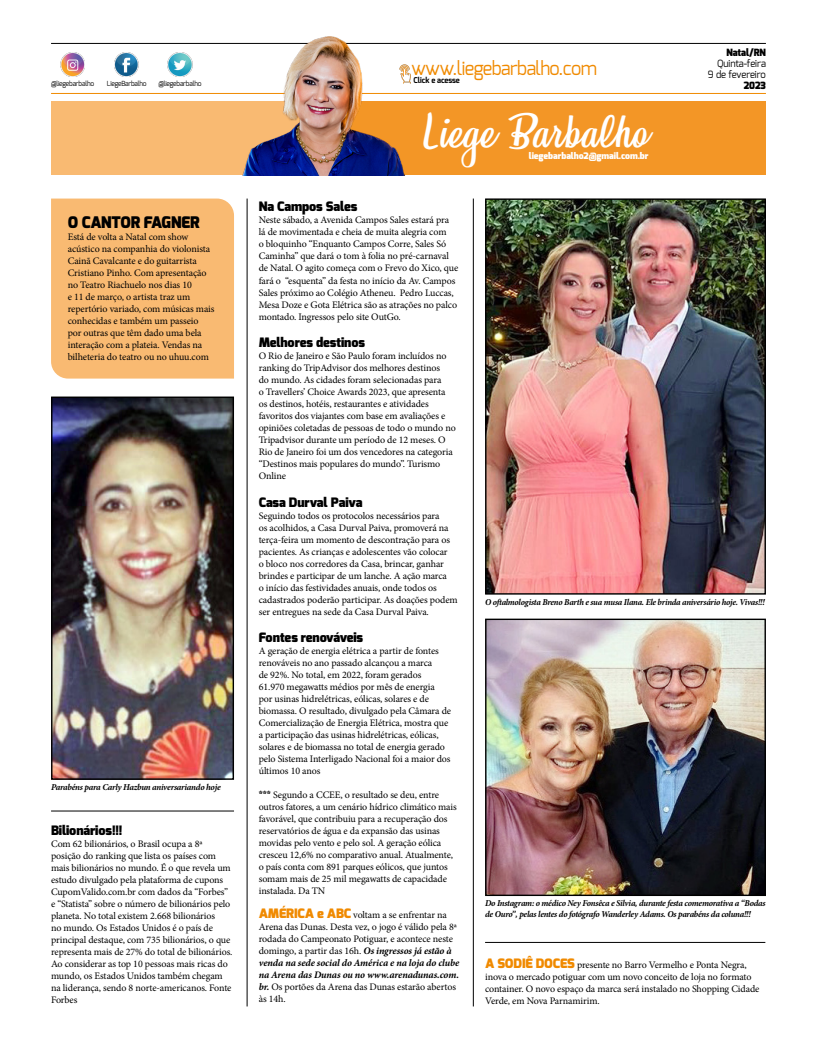
<style>
.page{position:relative;width:817px;height:1049px;background:#fff}
.page>*{position:absolute;margin:0;border:0;box-sizing:border-box;transform-origin:0 0}
.t1{font:41px "Honeymoon Personal Use";color:#fff}
.t2{font:19.1px "Exo";letter-spacing:-.03em;color:#f08a00;scale:.95 1}
.t3{font:900 16px "Exo";letter-spacing:-.01em;color:#000}
.t4{font:900 13px "Exo";letter-spacing:-.01em;color:#000}
.t5{font:10px/12px "Minion Pro";letter-spacing:-.01em;color:#000}
.t6{font:10px/11px "Exo";letter-spacing:-.01em;color:#000;text-align:right;scale:.95 1}
.t7{font:900 10px "Exo";letter-spacing:-.01em;color:#000;scale:.95 1}
.t8{font:italic 700 9px/10.8px "Minion Pro";letter-spacing:-.03em;color:#000}
.t9{font:italic 700 9px "Minion Pro";letter-spacing:-.03em;color:#000;scale:.96 1}
.t10{font:900 9px "Exo";letter-spacing:-.01em;color:#fff}
.t11{font:700 8px "Exo";letter-spacing:-.01em;color:#000;scale:.95 1}
.t12{font:7px "Exo";letter-spacing:-.03em;color:#000;scale:.95 1}
.s1{font-family:"Exo";font-weight:900}
.s2{font-family:"Exo";font-weight:900;font-size:13px;color:#f08a00}
.s3{font-weight:700;font-style:italic}
</style>
<div class="page">
<hr style="left:51px;top:43px;width:714px;height:1px;background:#000">
<hr style="left:51px;top:93px;width:714px;height:1px;background:#f08a00">
<img style="left:60px;top:52px;width:25px;height:24px">
<img style="left:114px;top:52px;width:25px;height:24px">
<img style="left:168px;top:52px;width:24px;height:24px">
<div style="left:51px;top:101px;width:595px;height:74px;background:#f9ba72"></div>
<div style="left:329px;top:101px;width:436px;height:74px;background:#f39626"></div>
<img style="left:217px;top:36px;width:209px;height:139px">
<img style="left:394px;top:63px;width:21px;height:21px">
<div style="left:51px;top:199px;width:183px;height:180px;background:#f9ba72"></div>
<hr style="left:247px;top:199px;width:1px;height:807px;background:#000">
<hr style="left:473px;top:199px;width:1px;height:807px;background:#000">
<hr style="left:51px;top:811px;width:183px;height:1px;background:#000">
<hr style="left:485px;top:942px;width:280px;height:1px;background:#000">
<img style="left:487px;top:200px;width:276px;height:393px">
<div style="left:485px;top:198px;width:280px;height:397px;border:1px solid #000"></div>
<img style="left:487px;top:621px;width:276px;height:273px">
<div style="left:485px;top:619px;width:280px;height:277px;border:1px solid #000"></div>
<img style="left:53px;top:398px;width:179px;height:380px">
<div style="left:51px;top:396px;width:183px;height:384px;border:1px solid #000"></div>
<p class="t12" style="left:51px;top:79px;width:47px">@liegebarbalho</p>
<p class="t12" style="left:107px;top:79px;width:43px">LiegeBarbalho</p>
<p class="t12" style="left:158px;top:79px;width:47px">@liegebarbalho</p>
<h3 class="t3" style="left:68px;top:212px;width:133px">O CANTOR FAGNER</h3>
<p class="t5" style="left:68px;top:231px;width:148px">Está de volta a Natal com show acústico na companhia do violonista Cainã Cavalcante e do guitarrista Cristiano Pinho. Com apresentação no Teatro Riachuelo nos dias 10<br>e 11 de março, o artista traz um repertório variado, com músicas mais conhecidas e também um passeio por outras que têm dado uma bela interação com a plateia. Vendas na bilheteria do teatro ou no uhuu.com</p>
<p class="t8" style="left:51px;top:781px;width:171px">Parabéns para Carly Hazbun aniversariando hoje</p>
<h3 class="t4" style="left:51px;top:821px;width:73px">Bilionários!!!</h3>
<p class="t5" style="left:51px;top:837px;width:183px">Com 62 bilionários, o Brasil ocupa a 8ª posição do ranking que lista os países com mais bilionários no mundo. É o que revela um estudo divulgado pela plataforma de cupons CupomValido.com.br com dados da “Forbes” e “Statista” sobre o número de bilionários pelo planeta. No total existem 2.668 bilionários<br>no mundo. Os Estados Unidos é o país de principal destaque, com 735 bilionários, o que representa mais de 27% do total de bilionários.<br>Ao considerar as top 10 pessoas mais ricas do mundo, os Estados Unidos também chegam na liderança, sendo 8 norte-americanos. Fonte Forbes</p>
<h2 class="t2" style="left:411px;top:56px;width:197px">www.liegebarbalho.com</h2>
<p class="t11" style="left:413px;top:75px;width:50px">Click e acesse</p>
<h1 class="t1" style="left:424px;top:108px;width:225px">Liege Barbalho</h1>
<p class="t10" style="left:529px;top:150px;width:121px">liegebarbalho2@gmail.com.br</p>
<p class="t7" style="left:726px;top:46px;width:43px">Natal/RN</p>
<p class="t6" style="left:707px;top:58px;width:63px">Quinta-feira<br>9 de fevereiro</p>
<p class="t7" style="left:743px;top:79px;width:25px">2023</p>
<h3 class="t4" style="left:259px;top:198px;width:100px">Na Campos Sales</h3>
<p class="t5" style="left:259px;top:214px;width:201px">Neste sábado, a Avenida Campos Sales estará pra lá de movimentada e cheia de muita alegria com<br>o bloquinho “Enquanto Campos Corre, Sales Só Caminha” que dará o tom à folia no pré-carnaval de Natal. O agito começa com o Frevo do Xico, que fará o “esquenta” da festa no início da Av. Campos Sales próximo ao Colégio Atheneu. Pedro Luccas, Mesa Doze e Gota Elétrica são as atrações no palco montado. Ingressos pelo site OutGo.</p>
<h3 class="t4" style="left:259px;top:334px;width:108px">Melhores destinos</h3>
<p class="t5" style="left:259px;top:350px;width:198px">O Rio de Janeiro e São Paulo foram incluídos no ranking do TripAdvisor dos melhores destinos<br>do mundo. As cidades foram selecionadas para<br>o Travellers’ Choice Awards 2023, que apresenta os destinos, hotéis, restaurantes e atividades favoritos dos viajantes com base em avaliações e opiniões coletadas de pessoas de todo o mundo no Tripadvisor durante um período de 12 meses. O Rio de Janeiro foi um dos vencedores na categoria “Destinos mais populares do mundo”. Turismo Online</p>
<h3 class="t4" style="left:259px;top:494px;width:105px">Casa Durval Paiva</h3>
<p class="t5" style="left:259px;top:510px;width:200px">Seguindo todos os protocolos necessários para<br>os acolhidos, a Casa Durval Paiva, promoverá na terça-feira um momento de descontração para os pacientes. As crianças e adolescentes vão colocar<br>o bloco nos corredores da Casa, brincar, ganhar brindes e participar de um lanche. A ação marca<br>o início das festividades anuais, onde todos os cadastrados poderão participar. As doações podem ser entregues na sede da Casa Durval Paiva.</p>
<h3 class="t4" style="left:259px;top:629px;width:106px">Fontes renováveis</h3>
<p class="t5" style="left:259px;top:645px;width:194px">A geração de energia elétrica a partir de fontes renováveis no ano passado alcançou a marca<br>de 92%. No total, em 2022, foram gerados<br>61.970 megawatts médios por mês de energia por usinas hidrelétricas, eólicas, solares e de biomassa. O resultado, divulgado pela Câmara de Comercialização de Energia Elétrica, mostra que a participação das usinas hidrelétricas, eólicas, solares e de biomassa no total de energia gerado pelo Sistema Interligado Nacional foi a maior dos últimos 10 anos</p>
<p class="t5" style="left:259px;top:789px;width:199px"><span class="s1">***</span> Segundo a CCEE, o resultado se deu, entre outros fatores, a um cenário hídrico climático mais favorável, que contribuiu para a recuperação dos reservatórios de água e da expansão das usinas movidas pelo vento e pelo sol. A geração eólica cresceu 12,6% no comparativo anual. Atualmente, o país conta com 891 parques eólicos, que juntos somam mais de 25 mil megawatts de capacidade instalada. Da TN</p>
<p class="t5" style="left:259px;top:909px;width:202px"><span class="s2">AMÉRICA e ABC</span> voltam a se enfrentar na Arena das Dunas. Desta vez, o jogo é válido pela 8ª rodada do Campeonato Potiguar, e acontece neste domingo, a partir das 16h. <span class="s3">Os ingressos já estão à venda na sede social do América e na loja do clube na Arena das Dunas ou no www.arenadunas.com. br.</span> Os portões da Arena das Dunas estarão abertos às 14h.</p>
<p class="t9" style="left:485px;top:595px;width:293px">O oftalmologista Breno Barth e sua musa Ilana. Ele brinda aniversário hoje. Vivas!!!</p>
<p class="t8" style="left:485px;top:897px;width:282px">Do Instagram: o médico Ney Fonsêca e Silvia, durante festa comemorativa a “Bodas de Ouro”, pelas lentes do fotógrafo Wanderley Adams. Os parabéns da coluna!!!</p>
<p class="t5" style="left:485px;top:958px;width:276px"><span class="s2">A SODIÊ DOCES</span> presente no Barro Vermelho e Ponta Negra, inova o mercado potiguar com um novo conceito de loja no formato container. O novo espaço da marca será instalado no Shopping Cidade Verde, em Nova Parnamirim.</p>
</div>
